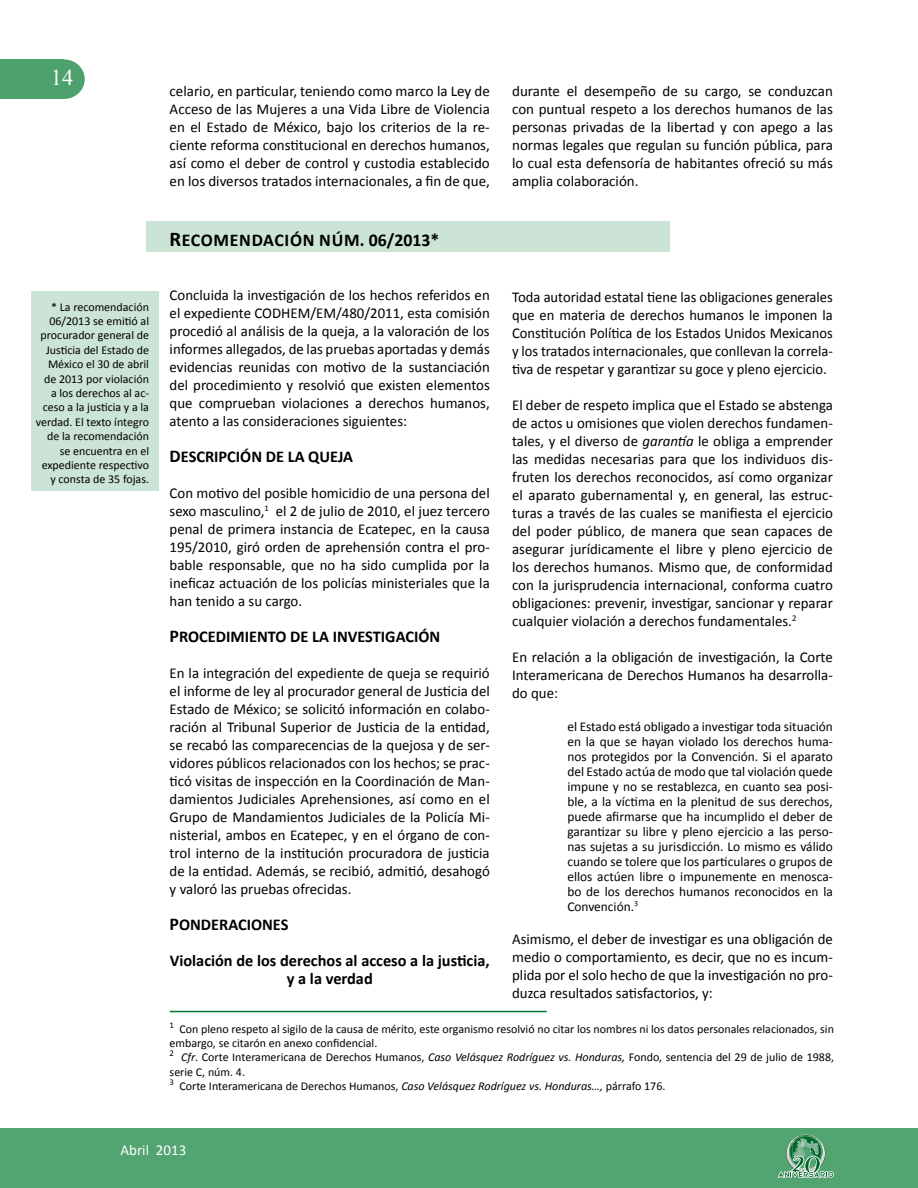
<style>
.page{position:relative;width:918px;height:1188px;background:#fff}
.page>*{position:absolute;margin:0;border:0;box-sizing:border-box;transform-origin:0 0}
.t1{font:22.5px "Times New Roman";color:#fff}
.t2{font:700 18px "Calibri";color:#000}
.t3{font:700 16.5px/36px "Calibri";color:#000}
.t4{font:15px/18px "Calibri";color:#000;text-align:justify}
.t5{font:15px "Calibri";color:#fff}
.t6{font:13.5px/15px "Calibri";color:#000;text-align:justify}
.t7{font:12px/14.4px "Calibri";color:#000;text-align:right}
.s1{font-size:21px}
.s2{font-size:18px}
.s3{font-style:italic}
</style>
<div class="page">
<div style="left:0;top:59px;width:64px;height:40px;background:#4da16c"></div>
<div style="left:44px;top:59px;width:41px;height:40px;background:#4da16c;border-radius:50%"></div>
<div style="left:0;top:1128px;width:918px;height:60px;background:#52a470"></div>
<svg style="left:778px;top:1135px;width:56px;height:43px"></svg>
<div style="left:146px;top:221px;width:524px;height:31px;background:#cce4d5"></div>
<div style="left:31px;top:291px;width:128px;height:200px;background:#cce4d5"></div>
<hr style="left:170px;top:1011px;width:377px;height:1px;background:#00792c">
<h1 class="t1" style="left:51px;top:63px;width:24px">14</h1>
<p class="t7" style="left:36px;top:299px;width:115px">* La recomendación<br>06/2013 se emitió al procurador general de<br>Justicia del Estado de<br>México el 30 de abril de 2013 por violación a los derechos al ac&shy;ceso a la justicia y a la verdad. El texto íntegro de la recomendación se encuentra en el expediente respectivo y consta de 35 fojas.</p>
<p class="t4" style="left:170px;top:82px;width:322px">celario, en particular, teniendo como marco la Ley de Acceso de las Mujeres a una Vida Libre de Violencia en el Estado de México, bajo los criterios de la re&shy;ciente reforma constitucional en derechos humanos, así como el deber de control y custodia establecido en los diversos tratados internacionales, a fin de que,</p>
<p class="t4" style="left:512px;top:82px;width:322px">durante el desempeño de su cargo, se conduzcan con puntual respeto a los derechos humanos de las personas privadas de la libertad y con apego a las normas legales que regulan su función pública, para lo cual esta defensoría de habitantes ofreció su más amplia colaboración.</p>
<p class="t2" style="left:170px;top:228px;width:24px"><span class="s1">R</span>ecomendación</p>
<p class="t2" style="left:319px;top:228px;width:122px">n úm . 06/2013*</p>
<p class="t4" style="left:170px;top:286px;width:322px">Concluida la investigación de los hechos referidos en el expediente CODHEM/EM/480/2011, esta comisión procedió al análisis de la queja, a la valoración de los informes allegados, de las pruebas aportadas y demás evidencias reunidas con motivo de la sustanciación del procedimiento y resolvió que existen elementos que comprueban violaciones a derechos humanos, atento a las consideraciones siguientes:</p>
<p class="t3" style="left:170px;top:438px;width:185px"><span class="s2">D</span>ESCRIPCIÓN DE LA QUEJA</p>
<p class="t4" style="left:170px;top:484px;width:322px">Con motivo del posible homicidio de una persona del sexo masculino,<sup>1</sup> el 2 de julio de 2010, el juez tercero penal de primera instancia de Ecatepec, en la causa 195/2010, giró orden de aprehensión contra el pro&shy;bable responsable, que no ha sido cumplida por la ineficaz actuación de los policías ministeriales que la han tenido a su cargo.</p>
<p class="t3" style="left:170px;top:618px;width:272px"><span class="s2">P</span>ROCEDIMIENTO DE LA INVESTIGACIÓN</p>
<p class="t4" style="left:170px;top:664px;width:322px">En la integración del expediente de queja se requirió el informe de ley al procurador general de Justicia del Estado de México; se solicitó información en colabo&shy;ración al Tribunal Superior de Justicia de la entidad, se recabó las comparecencias de la quejosa y de ser&shy;vidores públicos relacionados con los hechos; se prac&shy;ticó visitas de inspección en la Coordinación de Man&shy;damientos Judiciales Aprehensiones, así como en el Grupo de Mandamientos Judiciales de la Policía Mi&shy;nisterial, ambos en Ecatepec, y en el órgano de con&shy;trol interno de la institución procuradora de justicia de la entidad. Además, se recibió, admitió, desahogó y valoró las pruebas ofrecidas.</p>
<p class="t3" style="left:170px;top:906px;width:322px"><span class="s2">P</span>ONDERACIONES<br>Violación de los derechos al acceso a la justicia,</p>
<p class="t3" style="left:287px;top:960px;width:87px">y a la verdad</p>
<p class="t4" style="left:512px;top:288px;width:322px">Toda autoridad estatal tiene las obligaciones generales que en materia de derechos humanos le imponen la Constitución Política de los Estados Unidos Mexicanos y los tratados internacionales, que conllevan la correla&shy;tiva de respetar y garantizar su goce y pleno ejercicio.</p>
<p class="t4" style="left:512px;top:396px;width:322px">El deber de respeto implica que el Estado se abstenga de actos u omisiones que violen derechos fundamen&shy;tales, y el diverso de <span class="s3">garantía</span> le obliga a emprender las medidas necesarias para que los individuos dis&shy;fruten los derechos reconocidos, así como organizar el aparato gubernamental y, en general, las estruc&shy;turas a través de las cuales se manifiesta el ejercicio del poder público, de manera que sean capaces de asegurar jurídicamente el libre y pleno ejercicio de los derechos humanos. Mismo que, de conformidad con la jurisprudencia internacional, conforma cuatro obligaciones: prevenir, investigar, sancionar y reparar cualquier violación a derechos fundamentales.<sup>2</sup></p>
<p class="t4" style="left:512px;top:648px;width:322px">En relación a la obligación de investigación, la Corte Interamericana de Derechos Humanos ha desarrolla&shy;do que:</p>
<p class="t6" style="left:567px;top:719px;width:267px">el Estado está obligado a investigar toda situación en la que se hayan violado los derechos huma&shy;nos protegidos por la Convención. Si el aparato del Estado actúa de modo que tal violación quede impune y no se restablezca, en cuanto sea posi&shy;ble, a la víctima en la plenitud de sus derechos, puede afirmarse que ha incumplido el deber de garantizar su libre y pleno ejercicio a las perso&shy;nas sujetas a su jurisdicción. Lo mismo es válido cuando se tolere que los particulares o grupos de ellos actúen libre o impunemente en menosca&shy;bo de los derechos humanos reconocidos en la Convención.<sup>3</sup></p>
<p class="t4" style="left:512px;top:930px;width:322px">Asimismo, el deber de investigar es una obligación de medio o comportamiento, es decir, que no es incum&shy;plida por el solo hecho de que la investigación no pro&shy;duzca resultados satisfactorios, y:</p>
<p class="t7" style="left:170px;top:1021px;width:666px;text-align:left"><sup>1</sup> Con pleno respeto al sigilo de la causa de mérito, este organismo resolvió no citar los nombres ni los datos personales relacionados, sin embargo, se citarón en anexo confidencial.<br><sup>2</sup> <span class="s3">Cfr</span>. Corte Interamericana de Derechos Humanos, <span class="s3">Caso Velásquez Rodríguez vs. Honduras,</span> Fondo, sentencia del 29 de julio de 1988, serie C, núm. 4.<br><sup>3</sup> Corte Interamericana de Derechos Humanos, <span class="s3">Caso Velásquez Rodríguez vs. Honduras…,</span> párrafo 176.</p>
<p class="t5" style="left:121px;top:1140px;width:67px">Abril 2013</p>
</div>
